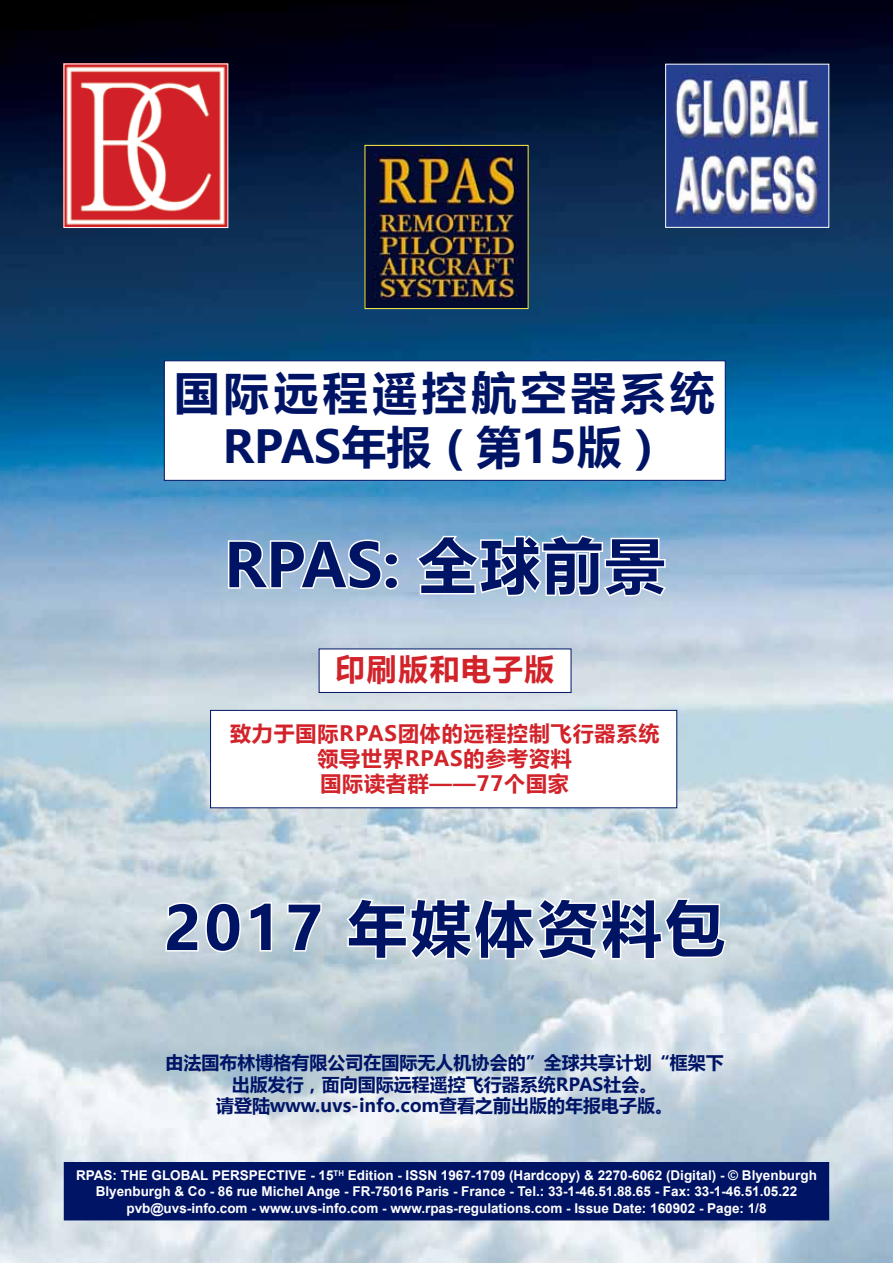
<style>
.page{position:relative;width:893px;height:1263px;background:#fff}
.page>*{position:absolute;margin:0;border:0;box-sizing:border-box;transform-origin:0 0}
.t1{font:700 60px "Microsoft Ya Hei UI";letter-spacing:.06em;color:#001466}
.t2{font:700 60px "Microsoft Ya Hei UI";letter-spacing:.02em;color:#001466}
.t3{font:700 45px/54px "Microsoft Ya Hei UI";letter-spacing:.1em;color:#001466;text-align:center}
.t4{font:700 30px "Microsoft Ya Hei";letter-spacing:.05em;color:#d2232a}
.t5{font:700 21px/25.2px "Microsoft Ya Hei";letter-spacing:.04em;color:#d2232a;text-align:center}
.t6{font:700 18px/21.6px "Microsoft Ya Hei";color:#001466;text-align:center}
.t7{font:700 13.5px "Arial";color:#fff}
</style>
<div class="page">
<img style="left:0;top:0;width:893px;height:1263px">
<div style="left:64px;top:1162px;width:765px;height:58px;background:#001466"></div>
<img style="left:66px;top:66px;width:160px;height:160px">
<div style="left:164px;top:361px;width:561px;height:119px;background:#fff"></div>
<div style="left:210px;top:710px;width:467px;height:98px;background:#fff;border:1px solid #001466"></div>
<svg style="left:164px;top:901px;width:78px;height:53px"></svg>
<svg style="left:248px;top:899px;width:26px;height:54px"></svg>
<svg style="left:286px;top:902px;width:37px;height:51px"></svg>
<svg style="left:344px;top:896px;width:384px;height:66px"></svg>
<div style="left:319px;top:649px;width:252px;height:44px;background:#fff;border:1px solid #001466"></div>
<svg style="left:226px;top:538px;width:175px;height:53px"></svg>
<svg style="left:414px;top:533px;width:254px;height:65px"></svg>
<img style="left:667px;top:66px;width:160px;height:160px">
<div style="left:665px;top:64px;width:164px;height:164px;border:1px solid #fff"></div>
<img style="left:367px;top:147px;width:159px;height:160px">
<div style="left:365px;top:145px;width:163px;height:164px;border:1px solid #fff346"></div>
<h2 class="t3" style="left:174px;top:364px;width:542px">国际远程遥控航空器系统<br>RPAS年报（第15版）</h2>
<h1 class="t2" style="left:224px;top:524px;width:442px">RPAS: 全球前景</h1>
<h3 class="t4" style="left:335px;top:649px;width:220px">印刷版和电子版</h3>
<h3 class="t5" style="left:230px;top:720px;width:431px">致力于国际RPAS团体的远程控制飞行器系统领导世界RPAS的参考资料<br>国际读者群——77个国家</h3>
<h1 class="t1" style="left:164px;top:886px;width:563px">2017 年媒体资料包</h1>
<h3 class="t6" style="left:166px;top:1051px;width:559px">由法国布林博格有限公司在国际无人机协会的”全球共享计划“框架下出版发行，面向国际远程遥控飞行器系统RPAS社会。<br>请登陆www.uvs-info.com查看之前出版的年报电子版。</h3>
<p class="t7" style="left:76px;top:1166px;width:164px">RPAS: The Global Persp</p>
<p class="t7" style="left:258px;top:1166px;width:561px">ective - 15<sup>th</sup> Edition - ISSN 1967-1709 (Hardcopy) &amp; 2270-6062 (Digital) - © Blyenburgh</p>
<p class="t7" style="left:96px;top:1182px;width:703px">Blyenburgh &amp; Co - 86 rue Michel Ange - FR-75016 Paris - France - Tel.: 33-1-46.51.88.65 - Fax: 33-1-46.51.05.22</p>
<p class="t7" style="left:126px;top:1199px;width:642px">pvb@uvs-info.com - www.uvs-info.com - www.rpas-regulations.com - Issue Date: 160902 - Page: 1/8</p>
</div>
